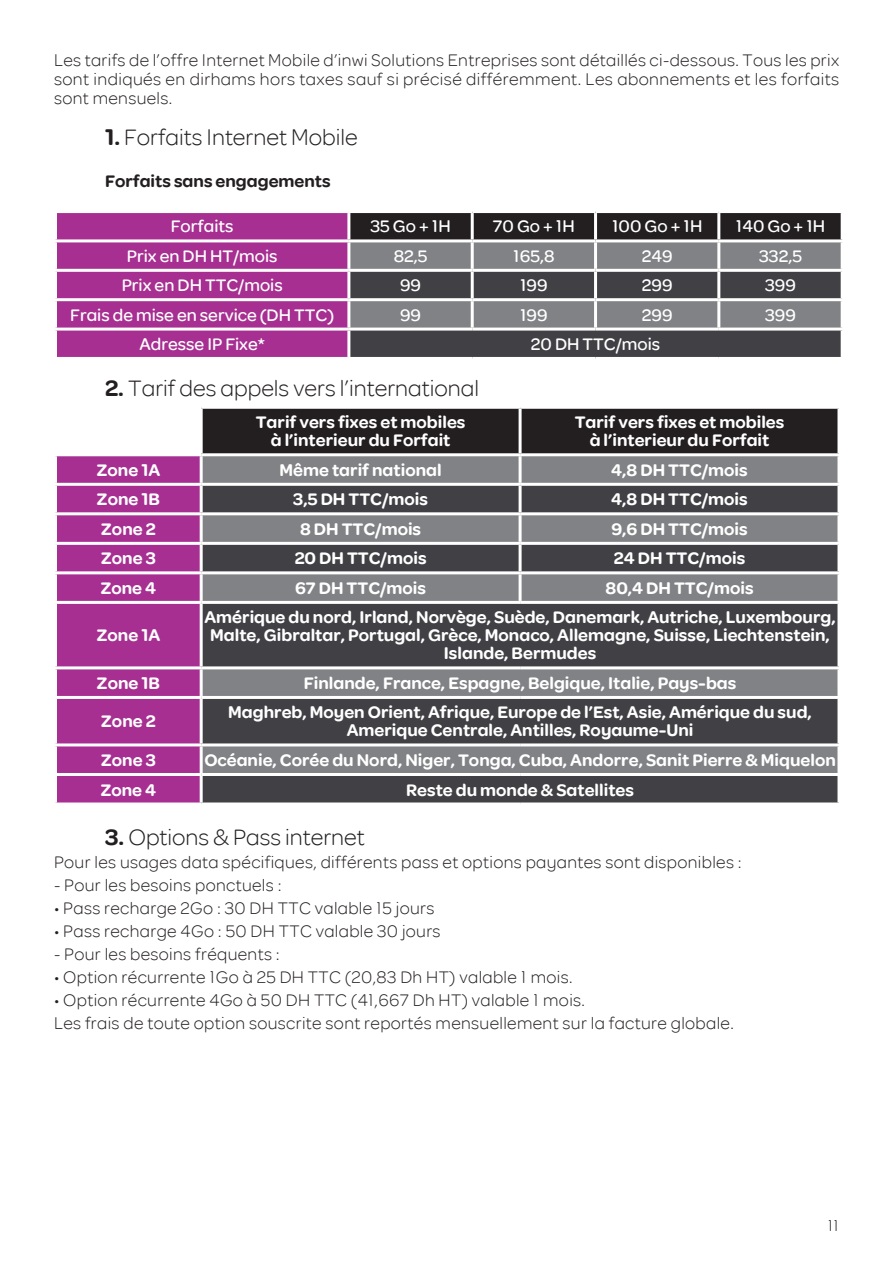
<style>
.page{position:relative;width:893px;height:1263px;background:#fff}
.page>*{position:absolute;margin:0;border:0;box-sizing:border-box;transform-origin:0 0}
.titre_2{font:300 24px "Inwi";color:#231f20}
.titre_2-2{font:600 18px/18px "Inwi";color:#fff;text-align:center}
.txt_cour{font:300 18px/18.8px "Inwi";letter-spacing:.02em;color:#231f20;text-align:justify}
.titre_2-3{font:500 18px "Inwi";color:#fff}
.titre_2-4{font:600 18px "Inwi";color:#231f20}
.t1{font:300 16.5px "Inwi";color:#231f20}
.s1{font-weight:600}
</style>
<div class="page">
<svg style="left:57px;top:213px;width:784px;height:144px;background:#75486f"></svg>
<hr style="left:347px;top:213px;width:3px;height:26px;background:#fff">
<hr style="left:471px;top:213px;width:3px;height:26px;background:#fff">
<hr style="left:594px;top:213px;width:3px;height:26px;background:#fff">
<hr style="left:717px;top:213px;width:3px;height:26px;background:#fff">
<hr style="left:54px;top:239px;width:295px;height:3px;background:#fff">
<hr style="left:349px;top:239px;width:123px;height:3px;background:#fff">
<hr style="left:347px;top:242px;width:3px;height:27px;background:#fff">
<hr style="left:472px;top:239px;width:124px;height:3px;background:#fff">
<hr style="left:471px;top:242px;width:3px;height:27px;background:#fff">
<hr style="left:596px;top:239px;width:123px;height:3px;background:#fff">
<hr style="left:594px;top:242px;width:3px;height:27px;background:#fff">
<hr style="left:719px;top:239px;width:125px;height:3px;background:#fff">
<hr style="left:717px;top:242px;width:3px;height:27px;background:#fff">
<hr style="left:54px;top:269px;width:295px;height:3px;background:#fff">
<hr style="left:349px;top:269px;width:123px;height:3px;background:#fff">
<hr style="left:347px;top:272px;width:3px;height:26px;background:#fff">
<hr style="left:472px;top:269px;width:124px;height:3px;background:#fff">
<hr style="left:471px;top:272px;width:3px;height:26px;background:#fff">
<hr style="left:596px;top:269px;width:123px;height:3px;background:#fff">
<hr style="left:594px;top:272px;width:3px;height:26px;background:#fff">
<hr style="left:719px;top:269px;width:125px;height:3px;background:#fff">
<hr style="left:717px;top:272px;width:3px;height:26px;background:#fff">
<hr style="left:54px;top:298px;width:295px;height:3px;background:#fff">
<hr style="left:349px;top:298px;width:123px;height:3px;background:#fff">
<hr style="left:347px;top:301px;width:3px;height:27px;background:#fff">
<hr style="left:472px;top:298px;width:124px;height:3px;background:#fff">
<hr style="left:471px;top:301px;width:3px;height:27px;background:#fff">
<hr style="left:596px;top:298px;width:123px;height:3px;background:#fff">
<hr style="left:594px;top:301px;width:3px;height:27px;background:#fff">
<hr style="left:719px;top:298px;width:125px;height:3px;background:#fff">
<hr style="left:717px;top:301px;width:3px;height:27px;background:#fff">
<hr style="left:54px;top:328px;width:295px;height:3px;background:#fff">
<hr style="left:349px;top:328px;width:123px;height:3px;background:#fff">
<hr style="left:347px;top:331px;width:3px;height:26px;background:#fff">
<hr style="left:472px;top:328px;width:124px;height:3px;background:#fff">
<hr style="left:596px;top:328px;width:123px;height:3px;background:#fff">
<hr style="left:719px;top:328px;width:125px;height:3px;background:#fff">
<div style="left:203px;top:409px;width:634px;height:44px;background:#231f20"></div>
<div style="left:57px;top:456px;width:143px;height:346px;background:#a72f92"></div>
<svg style="left:203px;top:456px;width:634px;height:27px;background:#828487"></svg>
<svg style="left:203px;top:486px;width:634px;height:316px;background:#59595d"></svg>
<hr style="left:519px;top:409px;width:3px;height:44px;background:#fff">
<hr style="left:519px;top:456px;width:3px;height:27px;background:#fff">
<hr style="left:54px;top:483px;width:147px;height:3px;background:#fff">
<hr style="left:519px;top:486px;width:3px;height:26px;background:#fff">
<hr style="left:54px;top:512px;width:147px;height:3px;background:#fff">
<hr style="left:201px;top:512px;width:319px;height:3px;background:#fff">
<hr style="left:520px;top:512px;width:320px;height:3px;background:#fff">
<hr style="left:519px;top:515px;width:3px;height:27px;background:#fff">
<hr style="left:54px;top:542px;width:147px;height:3px;background:#fff">
<hr style="left:201px;top:542px;width:319px;height:3px;background:#fff">
<hr style="left:520px;top:542px;width:320px;height:3px;background:#fff">
<hr style="left:519px;top:545px;width:3px;height:26px;background:#fff">
<hr style="left:54px;top:571px;width:147px;height:3px;background:#fff">
<hr style="left:201px;top:571px;width:319px;height:3px;background:#fff">
<hr style="left:520px;top:571px;width:320px;height:3px;background:#fff">
<hr style="left:519px;top:574px;width:3px;height:27px;background:#fff">
<hr style="left:54px;top:601px;width:147px;height:3px;background:#fff">
<hr style="left:201px;top:601px;width:319px;height:3px;background:#fff">
<hr style="left:520px;top:601px;width:320px;height:3px;background:#fff">
<hr style="left:54px;top:666px;width:147px;height:3px;background:#fff">
<hr style="left:201px;top:666px;width:319px;height:3px;background:#fff">
<hr style="left:520px;top:666px;width:320px;height:3px;background:#fff">
<hr style="left:54px;top:696px;width:147px;height:3px;background:#fff">
<hr style="left:201px;top:696px;width:319px;height:3px;background:#fff">
<hr style="left:520px;top:696px;width:320px;height:3px;background:#fff">
<hr style="left:54px;top:743px;width:147px;height:3px;background:#fff">
<hr style="left:201px;top:743px;width:319px;height:3px;background:#fff">
<hr style="left:520px;top:743px;width:320px;height:3px;background:#fff">
<hr style="left:54px;top:773px;width:147px;height:3px;background:#fff">
<hr style="left:201px;top:773px;width:319px;height:3px;background:#fff">
<hr style="left:520px;top:773px;width:320px;height:3px;background:#fff">
<p class="txt_cour" style="left:54px;top:51px;width:787px">Les tarifs de l’offre Internet Mobile d’inwi Solutions Entreprises sont détaillés ci-dessous. Tous les prix sont indiqués en dirhams hors taxes sauf si précisé différemment. Les abonnements et les forfaits sont mensuels.</p>
<p class="titre_2" style="left:105px;top:124px;width:254px"><span class="s1">1.</span> Forfaits Internet Mobile</p>
<p class="titre_2-4" style="left:105px;top:171px;width:227px">Forfaits sans engagements</p>
<p class="titre_2-3" style="left:171px;top:216px;width:64px">Forfaits</p>
<p class="titre_2-3" style="left:370px;top:216px;width:82px">35 Go + 1H</p>
<p class="titre_2-3" style="left:493px;top:216px;width:83px">70 Go + 1H</p>
<p class="titre_2-3" style="left:612px;top:216px;width:92px">100 Go + 1H</p>
<p class="titre_2-3" style="left:736px;top:216px;width:91px">140 Go + 1H</p>
<p class="titre_2-3" style="left:127px;top:246px;width:152px">Prix en DH HT/mois</p>
<p class="titre_2-3" style="left:394px;top:246px;width:35px">82,5</p>
<p class="titre_2-3" style="left:513px;top:246px;width:43px">165,8</p>
<p class="titre_2-3" style="left:642px;top:246px;width:32px">249</p>
<p class="titre_2-3" style="left:759px;top:246px;width:44px">332,5</p>
<p class="titre_2-3" style="left:122px;top:275px;width:163px">Prix en DH TTC/mois</p>
<p class="titre_2-3" style="left:400px;top:275px;width:23px">99</p>
<p class="titre_2-3" style="left:520px;top:275px;width:29px">199</p>
<p class="titre_2-3" style="left:642px;top:275px;width:32px">299</p>
<p class="titre_2-3" style="left:765px;top:275px;width:32px">399</p>
<p class="titre_2-3" style="left:70px;top:304px;width:265px">Frais de mise en service (DH TTC)</p>
<p class="titre_2-3" style="left:400px;top:304px;width:23px">99</p>
<p class="titre_2-3" style="left:520px;top:304px;width:29px">199</p>
<p class="titre_2-3" style="left:642px;top:304px;width:32px">299</p>
<p class="titre_2-3" style="left:765px;top:304px;width:32px">399</p>
<p class="titre_2-3" style="left:140px;top:334px;width:127px">Adresse IP Fixe*</p>
<p class="titre_2-3" style="left:531px;top:334px;width:131px">20 DH TTC/mois</p>
<p class="titre_2" style="left:105px;top:374px;width:376px"><span class="s1">2.</span> Tarif des appels vers l’international</p>
<p class="titre_2-2" style="left:256px;top:413px;width:211px">Tarif vers fixes et mobiles à l’interieur du Forfait</p>
<p class="titre_2-2" style="left:575px;top:413px;width:211px">Tarif vers fixes et mobiles à l’interieur du Forfait</p>
<p class="titre_2-2" style="left:96px;top:461px;width:65px">Zone 1A</p>
<p class="titre_2-2" style="left:280px;top:461px;width:164px">Même tarif national</p>
<p class="titre_2-2" style="left:611px;top:461px;width:138px">4,8 DH TTC/mois</p>
<p class="titre_2-2" style="left:97px;top:490px;width:65px">Zone 1B</p>
<p class="titre_2-2" style="left:293px;top:490px;width:136px">3,5 DH TTC/mois</p>
<p class="titre_2-2" style="left:611px;top:490px;width:138px">4,8 DH TTC/mois</p>
<p class="titre_2-2" style="left:101px;top:520px;width:56px">Zone 2</p>
<p class="titre_2-2" style="left:300px;top:520px;width:123px">8 DH TTC/mois</p>
<p class="titre_2-2" style="left:611px;top:520px;width:138px">9,6 DH TTC/mois</p>
<p class="titre_2-2" style="left:101px;top:549px;width:56px">Zone 3</p>
<p class="titre_2-2" style="left:295px;top:549px;width:133px">20 DH TTC/mois</p>
<p class="titre_2-2" style="left:614px;top:549px;width:133px">24 DH TTC/mois</p>
<p class="titre_2-2" style="left:100px;top:579px;width:57px">Zone 4</p>
<p class="titre_2-2" style="left:295px;top:579px;width:133px">67 DH TTC/mois</p>
<p class="titre_2-2" style="left:605px;top:579px;width:150px">80,4 DH TTC/mois</p>
<p class="titre_2-2" style="left:96px;top:626px;width:65px">Zone 1A</p>
<p class="titre_2-2" style="left:204px;top:608px;width:633px">Amérique du nord, Irland, Norvège, Suède, Danemark, Autriche, Luxembourg,<br>Malte, Gibraltar, Portugal, Grèce, Monaco, Allemagne, Suisse, Liechtenstein,<br>Islande, Bermudes</p>
<p class="titre_2-2" style="left:97px;top:674px;width:65px">Zone 1B</p>
<p class="titre_2-2" style="left:304px;top:674px;width:434px">Finlande, France, Espagne, Belgique, Italie, Pays-bas</p>
<p class="titre_2-2" style="left:101px;top:712px;width:56px">Zone 2</p>
<p class="titre_2-2" style="left:228px;top:703px;width:585px">Maghreb, Moyen Orient, Afrique, Europe de l’Est, Asie, Amérique du sud,<br>Amerique Centrale, Antilles, Royaume-Uni</p>
<p class="titre_2-2" style="left:101px;top:751px;width:56px">Zone 3</p>
<p class="titre_2-2" style="left:204px;top:751px;width:633px">Océanie, Corée du Nord, Niger, Tonga, Cuba, Andorre, Sanit Pierre &amp; Miquelon</p>
<p class="titre_2-2" style="left:100px;top:780px;width:57px">Zone 4</p>
<p class="titre_2-2" style="left:406px;top:780px;width:229px">Reste du monde &amp; Satellites</p>
<p class="titre_2" style="left:105px;top:824px;width:261px"><span class="s1">3.</span> Options &amp; Pass internet</p>
<p class="txt_cour" style="left:54px;top:853px;width:689px">Pour les usages data spécifiques, différents pass et options payantes sont disponibles :</p>
<p class="txt_cour" style="left:54px;top:876px;width:229px">- Pour les besoins ponctuels :</p>
<p class="txt_cour" style="left:54px;top:899px;width:382px">• Pass recharge 2Go : 30 DH TTC valable 15 jours</p>
<p class="txt_cour" style="left:54px;top:922px;width:388px">• Pass recharge 4Go : 50 DH TTC valable 30 jours</p>
<p class="txt_cour" style="left:54px;top:945px;width:227px">- Pour les besoins fréquents :</p>
<p class="txt_cour" style="left:54px;top:968px;width:520px">• Option récurrente 1Go à 25 DH TTC (20,83 Dh HT) valable 1 mois.</p>
<p class="txt_cour" style="left:54px;top:991px;width:532px">• Option récurrente 4Go à 50 DH TTC (41,667 Dh HT) valable 1 mois.</p>
<p class="txt_cour" style="left:54px;top:1014px;width:681px">Les frais de toute option souscrite sont reportés mensuellement sur la facture globale.</p>
<p class="t1" style="left:828px;top:1216px;width:13px">11</p>
</div>
